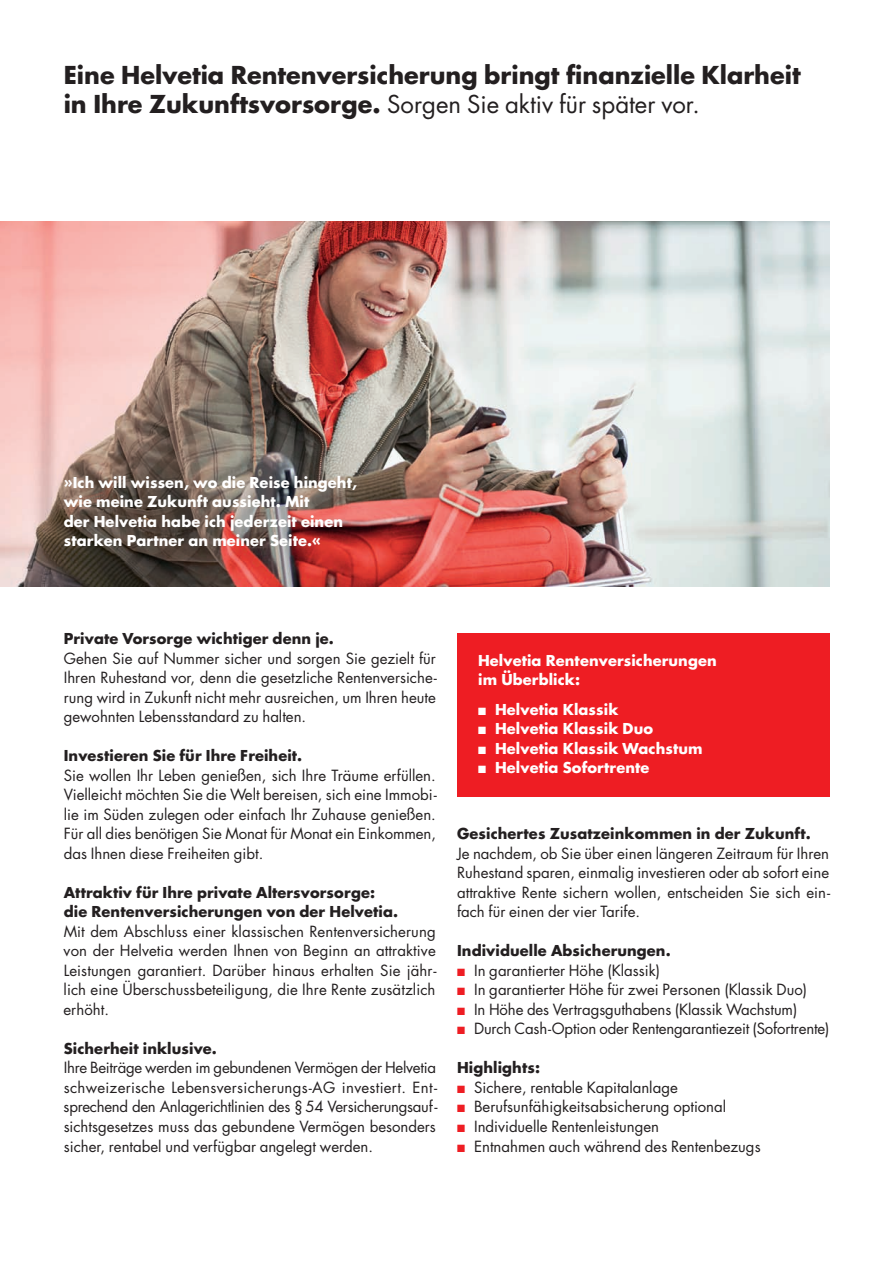
<style>
.page{position:relative;width:893px;height:1263px;background:#fff}
.page>*{position:absolute;margin:0;border:0;box-sizing:border-box;transform-origin:0 0}
.t1{font:700 24px/29.2px "Futura LT";color:#231f20}
.t2{font:15px/19.5px "Futura LT";color:#231f20;text-align:justify}
.t3{font:700 14.7px/19.5px "Futura LT";letter-spacing:.005em;color:#fff}
.t4{font:700 14.7px/19.5px "Futura LT";letter-spacing:.005em;color:#231f20}
.s1{font-weight:400}
.s2{color:#ee1d23}
</style>
<div class="page">
<img style="left:0;top:221px;width:829px;height:365px">
<div style="left:457px;top:633px;width:372px;height:163px;background:#ee1d23"></div>
<h1 class="t1" style="left:64px;top:62px;width:738px">Eine Helvetia Rentenversicherung bringt finanzielle Klarheit in Ihre Zukunftsvorsorge. <span class="s1">Sorgen Sie aktiv für später vor.</span></h1>
<p class="t3" style="left:64px;top:474px;width:295px">»Ich will wissen, wo die Reise hingeht, wie meine Zukunft aussieht. Mit<br>der Helvetia habe ich jederzeit einen starken Partner an meiner Seite.«</p>
<p class="t4" style="left:64px;top:630px;width:272px">Private Vorsorge wichtiger denn je.</p>
<p class="t2" style="left:64px;top:650px;width:374px">Gehen Sie auf Nummer sicher und sorgen Sie gezielt für Ihren Ruhestand vor, denn die gesetzliche Rentenversiche&shy;rung wird in Zukunft nicht mehr ausreichen, um Ihren heute gewohn ten Lebensstandard zu halten.</p>
<p class="t4" style="left:64px;top:747px;width:240px">Investieren Sie für Ihre Freiheit.</p>
<p class="t2" style="left:64px;top:767px;width:375px">Sie wollen Ihr Leben genießen, sich Ihre Träume erfüllen.<br>Vielleicht möchten Sie die Welt bereisen, sich eine Immobi&shy;lie im Süden zulegen oder einfach Ihr Zu hause genießen.<br>Für all dies benötigen Sie Monat für Monat ein Einkommen, das Ihnen diese Freiheiten gibt.</p>
<p class="t4" style="left:64px;top:884px;width:336px">Attraktiv für Ihre private Altersvorsorge: die Rentenversicherungen von der Helvetia.</p>
<p class="t2" style="left:63px;top:923px;width:375px">Mit dem Abschluss einer klassischen Rentenversicherung von der Helvetia werden Ihnen von Beginn an attraktive Leistungen garantiert. Darüber hinaus erhalten Sie jähr&shy;lich eine Überschussbeteiligung, die Ihre Rente zusätzlich er höht.</p>
<p class="t4" style="left:64px;top:1040px;width:155px">Sicherheit inklusive.</p>
<p class="t2" style="left:64px;top:1059px;width:375px">Ihre Beiträge werden im gebundenen Vermögen der Helvetia schweizerische Lebensversicherungs-AG investiert. Ent&shy;sprechend den Anlagerichtlinien des § 54 Versicherungsauf&shy;sichtsgesetzes muss das gebundene Vermögen besonders sicher, rentabel und verfügbar angelegt werden.</p>
<p class="t3" style="left:478px;top:652px;width:240px">Helvetia Rentenversicherungen im Überblick:</p>
<p class="t3" style="left:478px;top:701px;width:142px">■ Helvetia Klassik</p>
<p class="t3" style="left:478px;top:720px;width:176px">■ Helvetia Klassik Duo</p>
<p class="t3" style="left:478px;top:740px;width:226px">■ Helvetia Klassik Wachstum</p>
<p class="t3" style="left:478px;top:759px;width:173px">■ Helvetia Sofortrente</p>
<p class="t4" style="left:457px;top:825px;width:355px">Gesichertes Zusatzeinkommen in der Zukunft.</p>
<p class="t2" style="left:457px;top:845px;width:375px">Je nachdem, ob Sie über einen längeren Zeitraum für Ihren Ruhestand sparen, einmalig investieren oder ab sofort eine attraktive Rente sichern wollen, entscheiden Sie sich ein&shy;fach für einen der vier Tarife.</p>
<p class="t4" style="left:457px;top:942px;width:215px">Individuelle Absicherungen.</p>
<p class="t2" style="left:457px;top:962px;width:205px"><span class="s2">■</span> In garantierter Höhe (Klassik)</p>
<p class="t2" style="left:457px;top:981px;width:351px"><span class="s2">■</span> In garantierter Höhe für zwei Personen (Klassik Duo)</p>
<p class="t2" style="left:457px;top:1001px;width:342px"><span class="s2">■</span> In Höhe des Vertragsguthabens (Klassik Wachstum)</p>
<p class="t2" style="left:457px;top:1020px;width:374px"><span class="s2">■</span> Durch Cash-Option oder Rentengarantiezeit (Sofortrente)</p>
<p class="t4" style="left:457px;top:1059px;width:84px">Highlights:</p>
<p class="t2" style="left:457px;top:1079px;width:222px"><span class="s2">■</span> Sichere, rentable Kapitalanlage</p>
<p class="t2" style="left:457px;top:1098px;width:271px"><span class="s2">■</span> Berufsunfähigkeitsabsicherung optional</p>
<p class="t2" style="left:457px;top:1118px;width:203px"><span class="s2">■</span> Individuelle Rentenleistungen</p>
<p class="t2" style="left:457px;top:1137px;width:305px"><span class="s2">■</span> Entnahmen auch während des Rentenbezugs</p>
</div>
